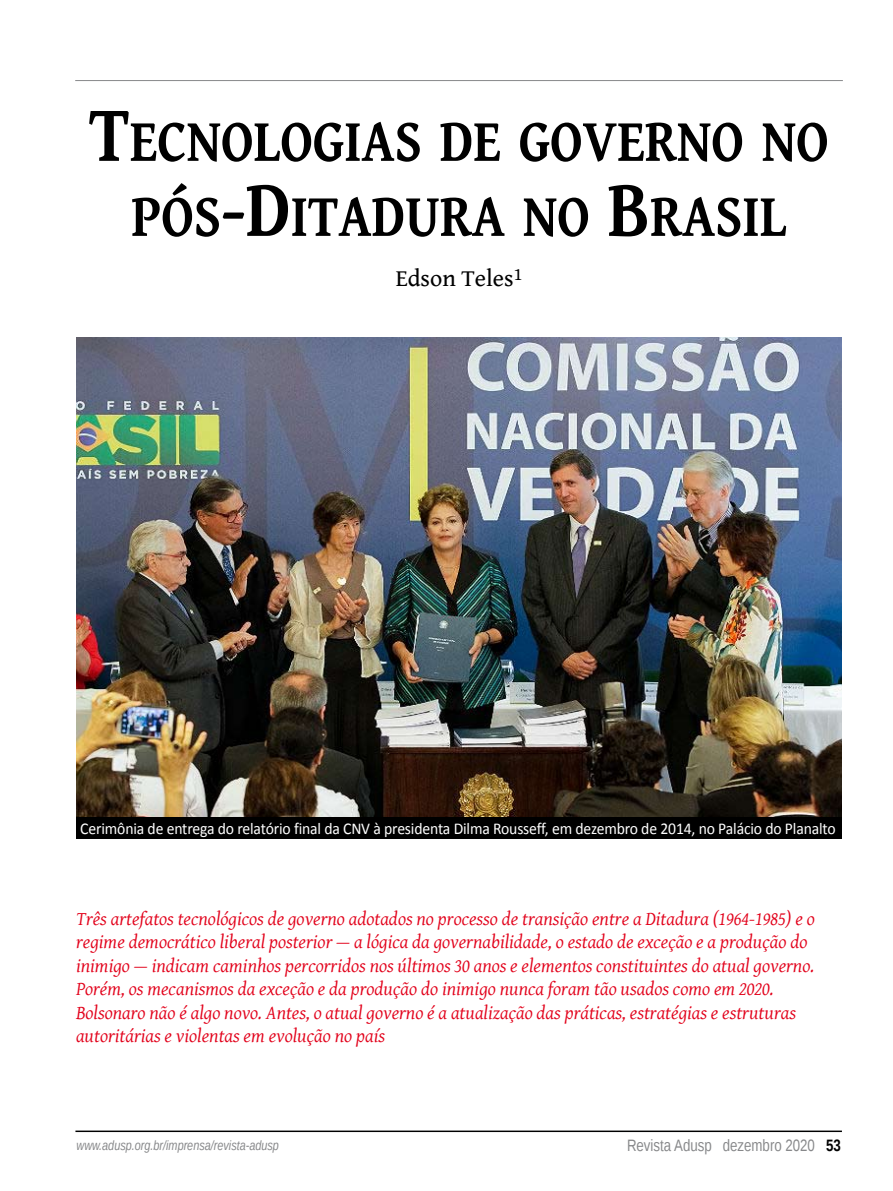
<style>
.page{position:relative;width:893px;height:1191px;background:#fff}
.page>*{position:absolute;margin:0;border:0;box-sizing:border-box;transform-origin:0 0}
.t1{font:700 60.75px/75px "Gentium Book Basic";color:#000;text-align:center;scale:.85 1}
.t2{font:24px "Gentium Book Basic";color:#000}
.t3{font:italic 19.5px/23.4px "Gentium Basic";color:#e2001a}
.t4{font:16.5px "Calibri";letter-spacing:-.01em;color:#fff;scale:.95 1}
.t5{font:16.5px "Liberation Sans Narrow";color:#87888a}
.t6{font:italic 13.5px "Liberation Sans Narrow";color:#87888a}
.s1{font-size:81px}
.s2{font-weight:700;color:#000}
</style>
<div class="page">
<hr style="left:75px;top:1130px;width:767px;height:2px;background:#000">
<hr style="left:75px;top:80px;width:768px;height:1px;background:#87888a">
<img style="left:76px;top:337px;width:766px;height:480px">
<div style="left:76px;top:817px;width:766px;height:22px;background:#000"></div>
<h1 class="t1" style="left:89px;top:101px;width:871px"><span class="s1">T</span>ECNOLOGIAS DE GOVERNO NO<br>PÓS<span class="s1">-D</span>ITADURA NO <span class="s1">B</span>RASIL</h1>
<p class="t2" style="left:396px;top:260px;width:128px">Edson Teles<sup>1</sup></p>
<p class="t4" style="left:80px;top:818px;width:797px">Cerimônia de entrega do relatório final da CNV à presidenta Dilma Rousseff, em dezembro de 2014, no Palácio do Planalto</p>
<p class="t3" style="left:76px;top:906px;width:740px">Três artefatos tecnológicos de governo adotados no processo de transição entre a Ditadura (1964-1985) e o regime democrático liberal posterior — a lógica da governabilidade, o estado de exceção e a produção do inimigo — indicam caminhos percorridos nos últimos 30 anos e elementos constituintes do atual governo.<br>Porém, os mecanismos da exceção e da produção do inimigo nunca foram tão usados como em 2020.<br>Bolsonaro não é algo novo. Antes, o atual governo é a atualização das práticas, estratégias e estruturas autoritárias e violentas em evolução no país</p>
<p class="t6" style="left:76px;top:1136px;width:204px">www.adusp.org.br/imprensa/revista-adusp</p>
<p class="t5" style="left:627px;top:1135px;width:215px">Revista Adusp dezembro 2020 <span class="s2">53</span></p>
</div>
